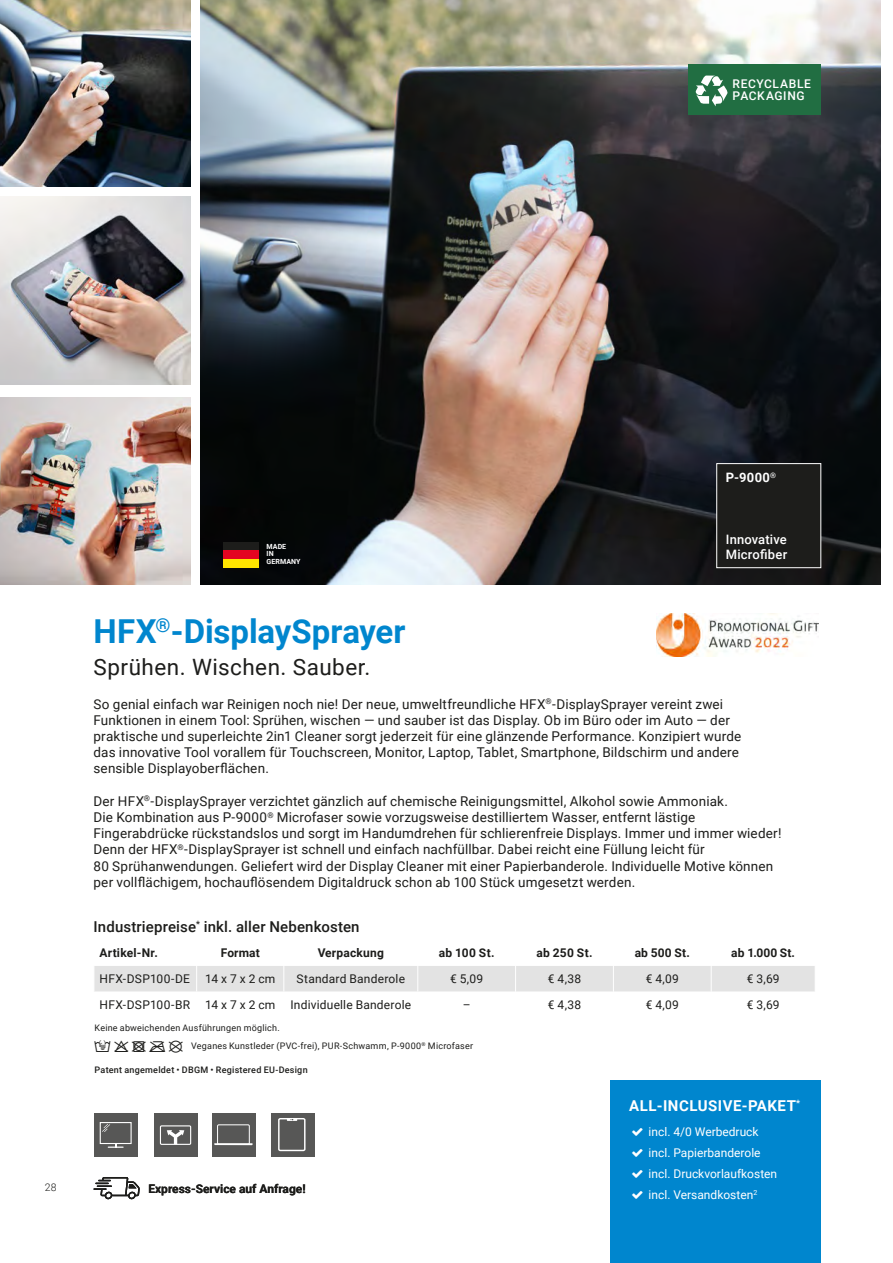
<style>
.page{position:relative;width:893px;height:1263px;background:#fff}
.page>*{position:absolute;margin:0;border:0;box-sizing:border-box;transform-origin:0 0}
.t1{font:700 33px "Roboto";color:#0086ce}
.t2{font:22.5px "Roboto";letter-spacing:.02em;color:#1d1d1b}
.t3{font:500 15px "Roboto";letter-spacing:.01em;color:#1d1d1b}
.t4{font:700 15px "Roboto";letter-spacing:.035em;color:#fff}
.t5{font:13.5px/16.2px "Roboto";letter-spacing:.01em;color:#1d1d1b}
.t6{font:500 12.9px/15.6px "Roboto";letter-spacing:.015em;color:#fff}
.t7{font:700 12.9px "Roboto";color:#fff}
.t8{font:12px "Roboto";letter-spacing:.015em;color:#1d1d1b}
.t9{font:700 12px "Roboto";letter-spacing:.005em;color:#1d1d1b}
.t10{font:12px/21px "Roboto";color:#fff}
.t11{font:500 12px/12px "Roboto";letter-spacing:.055em;color:#fff}
.t12{font:300 10.5px "Roboto";color:#1d1d1b}
.t13{font:9px "Roboto";letter-spacing:.025em;color:#1d1d1b}
.t14{font:500 9px "Roboto";letter-spacing:.025em;color:#1d1d1b}
.t15{font:700 7.05px/7.8px "Roboto";letter-spacing:.01em;color:#fff}
.t16{font:7.05px "Roboto";color:#fff}
</style>
<div class="page">
<img style="left:0;top:197px;width:190px;height:187px">
<div style="left:271px;top:1112px;width:44px;height:44px;background:#575756"></div>
<div style="left:94px;top:1112px;width:44px;height:44px;background:#575756"></div>
<div style="left:212px;top:1112px;width:44px;height:44px;background:#575756"></div>
<div style="left:154px;top:1112px;width:44px;height:44px;background:#575756"></div>
<div style="left:160px;top:1125px;width:31px;height:20px;border:1px solid #fff"></div>
<svg style="left:167px;top:1130px;width:17px;height:14px"></svg>
<div style="left:278px;top:1118px;width:28px;height:33px;border:1px solid #fff"></div>
<svg style="left:287px;top:1118px;width:10px;height:3px"></svg>
<div style="left:217px;top:1124px;width:33px;height:21px;border:1px solid #fff"></div>
<hr style="left:214px;top:1143px;width:39px;height:2px;background:#fff">
<svg style="left:108px;top:1144px;width:16px;height:4px"></svg>
<svg style="left:102px;top:1124px;width:8px;height:8px"></svg>
<div style="left:100px;top:1122px;width:32px;height:22px;border:1px solid #fff"></div>
<img style="left:656px;top:613px;width:163px;height:44px">
<img style="left:201px;top:0;width:679px;height:585px">
<div style="left:223px;top:542px;width:36px;height:8px;background:#1d1d1b"></div>
<div style="left:223px;top:550px;width:36px;height:9px;background:#e40521"></div>
<div style="left:223px;top:559px;width:36px;height:8px;background:#ffe400"></div>
<div style="left:717px;top:463px;width:104px;height:105px;background:#1d1d1b;border:1px solid #fff"></div>
<div style="left:688px;top:64px;width:132px;height:51px;background:#216e42"></div>
<svg style="left:695px;top:76px;width:33px;height:30px"></svg>
<img style="left:0;top:398px;width:190px;height:187px">
<img style="left:0;top:0;width:190px;height:186px">
<div style="left:94px;top:966px;width:721px;height:26px;background:#e3e3e3"></div>
<div style="left:611px;top:1080px;width:210px;height:183px;background:#0086ce"></div>
<svg style="left:94px;top:1177px;width:46px;height:22px"></svg>
<p class="t11" style="left:733px;top:77px;width:80px">RECYCLABLE<br>PACKAGING</p>
<p class="t12" style="left:45px;top:1180px;width:13px">28</p>
<p class="t15" style="left:267px;top:542px;width:36px">MADE<br>IN<br>GERMANY</p>
<h1 class="t1" style="left:94px;top:608px;width:313px">HFX<sup>®</sup>-DisplaySprayer</h1>
<h2 class="t2" style="left:94px;top:651px;width:278px">Sprühen. Wischen. Sauber.</h2>
<p class="t7" style="left:726px;top:468px;width:52px">P-9000<sup>®</sup></p>
<p class="t6" style="left:726px;top:531px;width:63px">Innovative<br>Microfiber</p>
<p class="t5" style="left:94px;top:695px;width:649px">So genial einfach war Reinigen noch nie! Der neue, umweltfreundliche HFX<sup>®</sup>-DisplaySprayer vereint zwei Funktionen in einem Tool: Sprühen, wischen — und sauber ist das Display. Ob im Büro oder im Auto — der praktische und superleichte 2in1 Cleaner sorgt jederzeit für eine glänzende Performance. Konzipiert wurde das innovative Tool vorallem für Touchscreen, Monitor, Laptop, Tablet, Smartphone, Bildschirm und andere sensible Displayoberflächen.</p>
<p class="t5" style="left:94px;top:792px;width:689px">Der HFX<sup>®</sup>-DisplaySprayer verzichtet gänzlich auf chemische Reinigungsmittel, Alkohol sowie Ammoniak.<br>Die Kombination aus P-9000<sup>®</sup> Microfaser sowie vorzugsweise destilliertem Wasser, entfernt lästige Fingerabdrücke rückstandslos und sorgt im Handumdrehen für schlierenfreie Displays. Immer und immer wieder!<br>Denn der HFX<sup>®</sup>-DisplaySprayer ist schnell und einfach nachfüllbar. Dabei reicht eine Füllung leicht für<br>80 Sprühanwendungen. Geliefert wird der Display Cleaner mit einer Papierbanderole. Individuelle Motive können per vollflächigem, hochauflösendem Digitaldruck schon ab 100 Stück umgesetzt werden.</p>
<p class="t3" style="left:94px;top:916px;width:268px">Industriepreise<sup>*</sup> inkl. aller Nebenkosten</p>
<p class="t9" style="left:100px;top:945px;width:60px">Artikel-Nr.</p>
<p class="t9" style="left:221px;top:945px;width:40px">Format</p>
<p class="t9" style="left:318px;top:945px;width:68px">Verpackung</p>
<p class="t9" style="left:439px;top:945px;width:57px">ab 100 St.</p>
<p class="t9" style="left:536px;top:945px;width:57px">ab 250 St.</p>
<p class="t9" style="left:635px;top:945px;width:57px">ab 500 St.</p>
<p class="t9" style="left:731px;top:945px;width:65px">ab 1.000 St.</p>
<p class="t8" style="left:100px;top:970px;width:92px">HFX-DSP100-DE</p>
<p class="t8" style="left:205px;top:970px;width:72px">14 x 7 x 2 cm</p>
<p class="t8" style="left:297px;top:970px;width:110px">Standard Banderole</p>
<p class="t8" style="left:450px;top:970px;width:35px">€ 5,09</p>
<p class="t8" style="left:548px;top:970px;width:35px">€ 4,38</p>
<p class="t8" style="left:646px;top:970px;width:35px">€ 4,09</p>
<p class="t8" style="left:747px;top:970px;width:34px">€ 3,69</p>
<p class="t8" style="left:100px;top:996px;width:177px">HFX-DSP100-BR 14 x 7 x 2 cm</p>
<p class="t8" style="left:290px;top:996px;width:122px">Individuelle Banderole</p>
<p class="t8" style="left:463px;top:996px;width:9px">–</p>
<p class="t8" style="left:548px;top:996px;width:35px">€ 4,38</p>
<p class="t8" style="left:646px;top:996px;width:35px">€ 4,09</p>
<p class="t8" style="left:747px;top:996px;width:34px">€ 3,69</p>
<p class="t13" style="left:95px;top:1022px;width:187px">Keine abweichenden Ausführungen möglich.</p>
<p class="t13" style="left:191px;top:1040px;width:283px">Veganes Kunstleder (PVC-frei), PUR-Schwamm, P-9000<sup>®</sup> Microfaser</p>
<p class="t14" style="left:95px;top:1064px;width:215px">Patent angemeldet • DBGM • Registered EU-Design</p>
<p class="t4" style="left:629px;top:1095px;width:172px">ALL-INCLUSIVE-PAKET<sup>*</sup></p>
<p class="t10" style="left:649px;top:1121px;width:130px">incl. 4/0 Werbedruck incl. Papierbanderole incl. Druckvorlaufkosten incl. Versandkosten</p>
<p class="t9" style="left:148px;top:1180px;width:159px">Express-Service auf Anfrage!</p>
<p class="t16" style="left:753px;top:1188px;width:5px">2</p>
</div>
